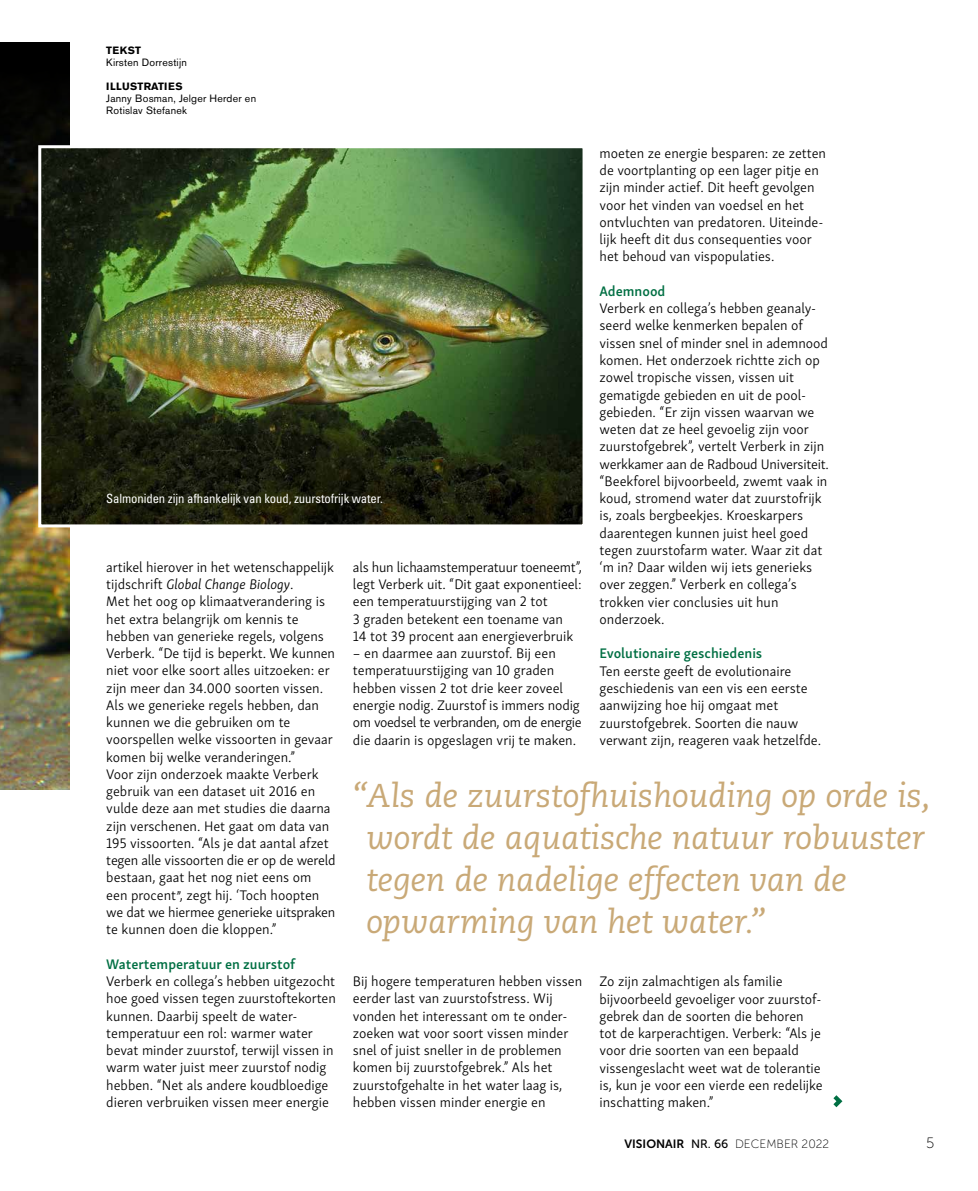
<style>
.page{position:relative;width:978px;height:1191px;background:#fff}
.page>*{position:absolute;margin:0;border:0;box-sizing:border-box;transform-origin:0 0}
.t1{font:italic 33px/42px "Caecilia LT Pro 56";color:#c9a977}
.t2{font:15px "Museo Sans 100";color:#000}
.t3{font:300 14.25px/17.2px "Skolar Sans";color:#000}
.t4{font:600 14.25px "Skolar Sans";color:#006f43}
.t5{font:condensed 12.75px "Univers LT Std";letter-spacing:-.01em;color:#fff}
.t6{font:12px "Museo Sans 100";color:#000}
.t7{font:10.5px/12px "Akzidenz Grotesk BE";letter-spacing:.02em;color:#000}
.t8{font:700 10.5px "Akzidenz Grotesk BE";letter-spacing:.02em;color:#000}
.s1{font-style:italic}
.s2{font-family:"Museo Sans 700"}
.s3{font-family:"Museo Sans 500"}
</style>
<div class="page">
<div style="left:0;top:43px;width:69px;height:746px;background:#000"></div>
<img style="left:0;top:112px;width:69px;height:235px">
<img style="left:37px;top:144px;width:546px;height:385px">
<svg style="left:833px;top:1095px;width:9px;height:12px"></svg>
<img style="left:0;top:347px;width:69px;height:442px">
<p class="t8" style="left:106px;top:44px;width:36px">TEKST</p>
<p class="t7" style="left:106px;top:56px;width:82px">Kirsten Dorrestijn</p>
<p class="t8" style="left:106px;top:80px;width:78px">ILLUSTRATIES</p>
<p class="t7" style="left:106px;top:92px;width:151px">Janny Bosman, Jelger Herder en<br>Rotislav Stefanek</p>
<p class="t3" style="left:600px;top:143px;width:228px">moeten ze energie besparen: ze zetten de voortplanting op een lager pitje en zijn minder actief. Dit heeft gevolgen voor het vinden van voedsel en het ontvluchten van predatoren. Uiteinde&shy;lijk heeft dit dus consequenties voor het behoud van vispopulaties.</p>
<p class="t4" style="left:600px;top:280px;width:67px">Ademnood</p>
<p class="t3" style="left:600px;top:299px;width:231px">Verberk en collega’s hebben geanaly&shy;seerd welke kenmerken bepalen of vissen snel of minder snel in ademnood komen. Het onderzoek richtte zich op zowel tropische vissen, vissen uit gematigde gebieden en uit de pool&shy;gebieden. “Er zijn vissen waarvan we weten dat ze heel gevoelig zijn voor zuurstofgebrek”, vertelt Verberk in zijn werkkamer aan de Radboud Universiteit. “Beekforel bijvoorbeeld, zwemt vaak in koud, stromend water dat zuurstofrijk is, zoals bergbeekjes. Kroeskarpers daarentegen kunnen juist heel goed tegen zuurstofarm water. Waar zit dat ‘m in? Daar wilden wij iets generieks over zeggen.” Verberk en collega’s trokken vier conclusies uit hun onderzoek.</p>
<p class="t4" style="left:600px;top:642px;width:164px">Evolutionaire geschiedenis</p>
<p class="t3" style="left:600px;top:661px;width:223px">Ten eerste geeft de evolutionaire geschiedenis van een vis een eerste aanwijzing hoe hij omgaat met zuurstofgebrek. Soorten die nauw verwant zijn, reageren vaak hetzelfde.</p>
<p class="t5" style="left:106px;top:490px;width:278px">Salmoniden zijn afhankelijk van koud, zuurstofrijk water.</p>
<p class="t3" style="left:106px;top:557px;width:231px">artikel hierover in het wetenschappelijk tijdschrift <span class="s1">Global Change Biology</span>.<br>Met het oog op klimaatverandering is het extra belangrijk om kennis te hebben van generieke regels, volgens Verberk. “De tijd is beperkt. We kunnen niet voor elke soort alles uitzoeken: er zijn meer dan 34.000 soorten vissen.<br>Als we generieke regels hebben, dan kunnen we die gebruiken om te voorspellen welke vissoorten in gevaar komen bij welke veranderingen.”<br>Voor zijn onderzoek maakte Verberk gebruik van een dataset uit 2016 en vulde deze aan met studies die daarna zijn verschenen. Het gaat om data van 195 vissoorten. “Als je dat aantal afzet tegen alle vissoorten die er op de wereld bestaan, gaat het nog niet eens om een procent”, zegt hij. ‘Toch hoopten we dat we hiermee generieke uitspraken te kunnen doen die kloppen.”</p>
<p class="t4" style="left:106px;top:952px;width:191px">Watertemperatuur en zuurstof</p>
<p class="t3" style="left:106px;top:971px;width:231px">Verberk en collega’s hebben uitgezocht hoe goed vissen tegen zuurstoftekorten kunnen. Daarbij speelt de water&shy;temperatuur een rol: warmer water bevat minder zuurstof, terwijl vissen in warm water juist meer zuurstof nodig hebben. “Net als andere koudbloedige dieren verbruiken vissen meer energie</p>
<p class="t3" style="left:353px;top:557px;width:231px">als hun lichaamstemperatuur toeneemt”, legt Verberk uit. “Dit gaat exponentieel: een temperatuurstijging van 2 tot<br>3 graden betekent een toename van<br>14 tot 39 procent aan energieverbruik</p>
<p class="t3" style="left:353px;top:644px;width:230px">– en daarmee aan zuurstof. Bij een temperatuurstijging van 10 graden hebben vissen 2 tot drie keer zoveel energie nodig. Zuurstof is immers nodig om voedsel te verbranden, om de energie die daarin is opgeslagen vrij te maken.</p>
<h1 class="t1" style="left:366px;top:774px;width:566px;text-indent:-13px">“Als de zuurstofhuishouding op orde is, wordt de aquatische natuur robuuster tegen de nadelige effecten van de opwarming van het water.”</h1>
<p class="t3" style="left:353px;top:971px;width:231px">Bij hogere temperaturen hebben vissen eerder last van zuurstofstress. Wij vonden het interessant om te onder&shy;zoeken wat voor soort vissen minder snel of juist sneller in de problemen komen bij zuurstofgebrek.” Als het zuurstofgehalte in het water laag is, hebben vissen minder energie en</p>
<p class="t3" style="left:600px;top:972px;width:225px">Zo zijn zalmachtigen als familie bijvoorbeeld gevoeliger voor zuurstof&shy;gebrek dan de soorten die behoren tot de karperachtigen. Verberk: “Als je voor drie soorten van een bepaald vissengeslacht weet wat de tolerantie is, kun je voor een vierde een redelijke inschatting maken.”</p>
<p class="t6" style="left:625px;top:1138px;width:206px"><span class="s2">VISIONAIR</span> <span class="s3">NR. 66</span> DECEMBER 2022</p>
<p class="t2" style="left:926px;top:1135px;width:10px">5</p>
</div>
